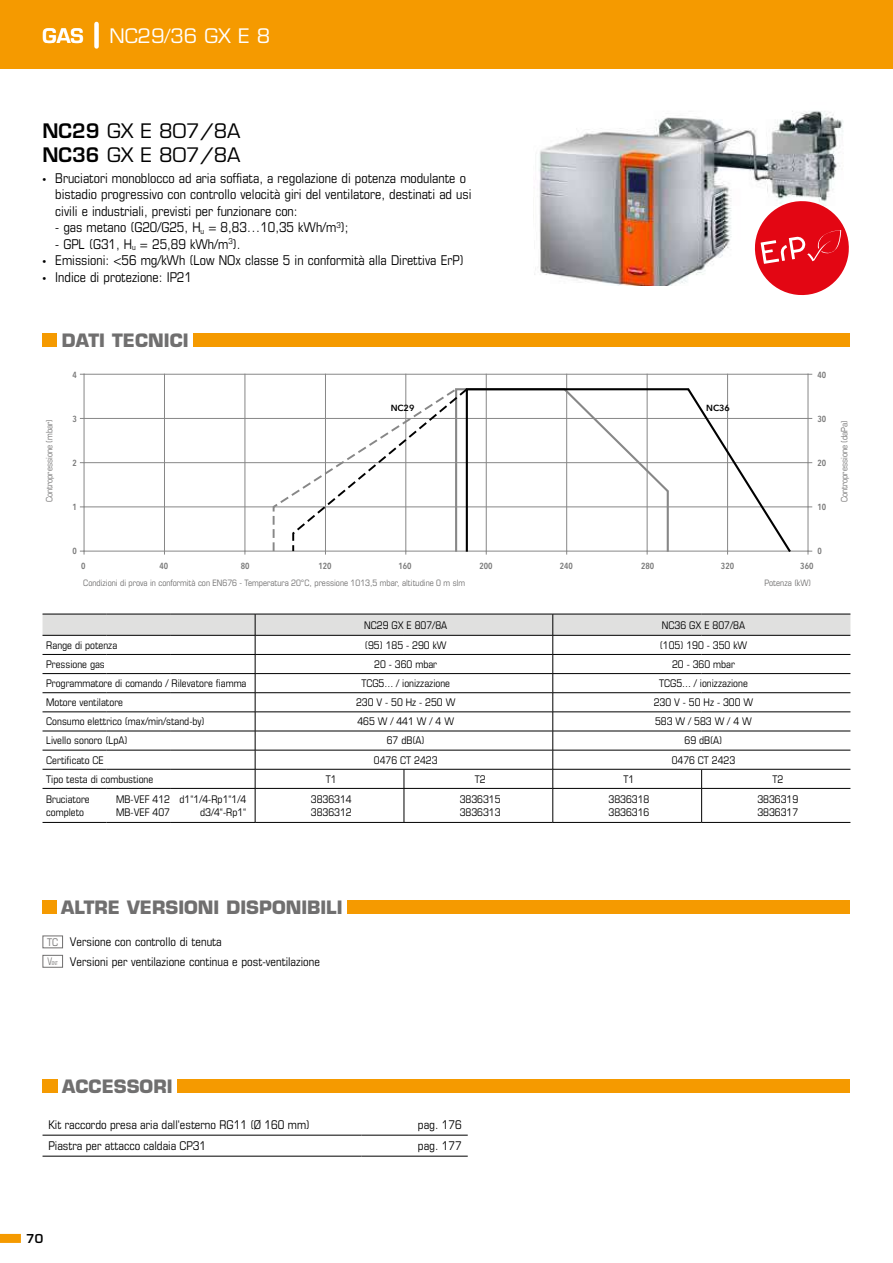
<style>
.page{position:relative;width:893px;height:1263px;background:#fff}
.page>*{position:absolute;margin:0;border:0;box-sizing:border-box;transform-origin:0 0}
.t1{font:19.5px/23.4px "Eurostile LT Std";color:#000}
.t2{font:19.5px "Eurostile LT Std";color:#fff}
.t3{font:600 19.5px "Eurostile LT Std";color:#fff}
.t4{font:700 18px "Eurostile LT Std";color:#706f6f}
.t5{font:condensed 13.5px/16.5px "Eurostile LT Std";color:#000}
.t6{font:condensed 12px "Eurostile LT Std";color:#000}
.t7{font:600 12px "Eurostile LT Std";color:#000}
.t8{font:condensed 10.5px/13.5px "Eurostile LT Std";color:#000}
.t9{font:condensed 8.85px "Eurostile LT Std";color:#706f6f}
.t10{font:600 condensed 8.85px "Avenir Next LT Pro";color:#797979}
.t11{font:600 8.85px "Avenir Next LT Pro";color:#000}
.t12{font:condensed 5.25px "Eurostile LT Std";color:#706f6f;scale:.81 1}
.s1{font-stretch:condensed}
.s2{font-weight:600}
.s3{font-family:"Myriad Pro";font-stretch:normal}
.s4{font-size:10.5px;color:#706f6f}
.s5{font-size:10.5px}
</style>
<div class="page">
<div style="left:0;top:0;width:893px;height:68px;background:#f59a00"></div>
<div style="left:0;top:1234px;width:21px;height:9px;background:#f59a00"></div>
<div style="left:94px;top:24px;width:5px;height:22px;background:#fff"></div>
<div style="left:43px;top:900px;width:807px;height:14px;background:#f59a00"></div>
<div style="left:57px;top:896px;width:290px;height:22px;background:#fff"></div>
<div style="left:43px;top:333px;width:807px;height:14px;background:#f59a00"></div>
<div style="left:58px;top:327px;width:135px;height:25px;background:#fff"></div>
<div style="left:43px;top:1079px;width:807px;height:14px;background:#f59a00"></div>
<div style="left:58px;top:1074px;width:119px;height:24px;background:#fff"></div>
<hr style="left:43px;top:1156px;width:318px;height:1px;background:#000">
<hr style="left:361px;top:1156px;width:107px;height:1px;background:#000">
<hr style="left:43px;top:1135px;width:318px;height:1px;background:#000">
<hr style="left:361px;top:1135px;width:107px;height:1px;background:#000">
<img style="left:533px;top:111px;width:310px;height:175px">
<svg style="left:43px;top:614px;width:807px;height:174px"></svg>
<hr style="left:43px;top:788px;width:63px;height:1px;background:#000">
<hr style="left:106px;top:788px;width:64px;height:1px;background:#000">
<hr style="left:170px;top:788px;width:85px;height:1px;background:#000">
<hr style="left:255px;top:788px;width:149px;height:1px;background:#000">
<hr style="left:255px;top:788px;width:1px;height:34px;background:#000">
<hr style="left:404px;top:788px;width:149px;height:1px;background:#000">
<hr style="left:404px;top:788px;width:1px;height:34px;background:#000">
<hr style="left:553px;top:788px;width:149px;height:1px;background:#000">
<hr style="left:553px;top:788px;width:1px;height:34px;background:#000">
<hr style="left:702px;top:788px;width:148px;height:1px;background:#000">
<hr style="left:701px;top:788px;width:1px;height:34px;background:#000">
<hr style="left:43px;top:822px;width:63px;height:1px;background:#000">
<hr style="left:106px;top:822px;width:64px;height:1px;background:#000">
<hr style="left:170px;top:822px;width:85px;height:1px;background:#000">
<hr style="left:255px;top:822px;width:149px;height:1px;background:#000">
<hr style="left:404px;top:822px;width:149px;height:1px;background:#000">
<hr style="left:553px;top:822px;width:149px;height:1px;background:#000">
<hr style="left:702px;top:822px;width:148px;height:1px;background:#000">
<hr style="left:84px;top:507px;width:724px;height:1px;background:#878787">
<hr style="left:84px;top:462px;width:724px;height:1px;background:#878787">
<hr style="left:84px;top:418px;width:724px;height:1px;background:#878787">
<hr style="left:84px;top:374px;width:724px;height:1px;background:#878787">
<hr style="left:164px;top:374px;width:1px;height:177px;background:#878787">
<hr style="left:245px;top:374px;width:1px;height:177px;background:#878787">
<hr style="left:406px;top:374px;width:1px;height:177px;background:#878787">
<hr style="left:325px;top:374px;width:1px;height:177px;background:#878787">
<hr style="left:486px;top:374px;width:1px;height:177px;background:#878787">
<hr style="left:566px;top:374px;width:1px;height:177px;background:#878787">
<hr style="left:647px;top:374px;width:1px;height:177px;background:#878787">
<hr style="left:727px;top:374px;width:1px;height:177px;background:#878787">
<hr style="left:808px;top:374px;width:1px;height:177px;background:#878787">
<hr style="left:84px;top:374px;width:1px;height:177px;background:#878787">
<hr style="left:84px;top:551px;width:724px;height:1px;background:#878787">
<svg style="left:272px;top:387px;width:376px;height:167px"></svg>
<svg style="left:465px;top:387px;width:327px;height:166px"></svg>
<div style="left:43px;top:935px;width:20px;height:13px;border:1px solid #706f6f"></div>
<div style="left:43px;top:955px;width:20px;height:13px;border:1px solid #706f6f"></div>
<svg style="left:752px;top:198px;width:97px;height:97px"></svg>
<h1 class="t3" style="left:43px;top:23px;width:43px">GAS</h1>
<h1 class="t2" style="left:109px;top:24px;width:162px">NC29<span class="s1">/</span>36 GX E 8</h1>
<h1 class="t1" style="left:43px;top:120px;width:200px"><span class="s2">NC29</span> GX E 807/8A<br><span class="s2">NC36</span> GX E 807/8A</h1>
<p class="t5" style="left:55px;top:169px;width:418px;text-indent:-13px"><span class="s3">•</span> Bruciatori monoblocco ad aria soffiata, a regolazione di potenza modulante o bistadio progressivo con controllo velocità giri del ventilatore, destinati ad usi civili e industriali, previsti per funzionare con:</p>
<p class="t5" style="left:55px;top:219px;width:295px">- gas metano (G20/G25, H<sub>u</sub> = 8,83…10,35 kWh/m<sup>3</sup>);</p>
<p class="t5" style="left:55px;top:235px;width:187px">- GPL (G31, H<sub>u</sub> = 25,89 kWh/m<sup>3</sup>).</p>
<p class="t5" style="left:43px;top:252px;width:423px"><span class="s3">•</span> Emissioni: &lt;56 mg/kWh (Low NOx classe 5 in conformità alla Direttiva ErP)</p>
<p class="t5" style="left:43px;top:268px;width:151px"><span class="s3">•</span> Indice di protezione: IP21</p>
<h2 class="t4" style="left:62px;top:329px;width:128px">DATI TECNICI</h2>
<p class="t10" style="left:73px;top:369px;width:6px">4</p>
<p class="t10" style="left:817px;top:369px;width:10px">40</p>
<p class="t9" style="left:44px;top:502px;width:85px;rotate:-90deg">Contropressione (mbar)</p>
<p class="t11" style="left:391px;top:402px;width:25px">NC29</p>
<p class="t11" style="left:706px;top:402px;width:25px">NC36</p>
<p class="t10" style="left:73px;top:413px;width:6px">3</p>
<p class="t10" style="left:817px;top:413px;width:10px">30</p>
<p class="t10" style="left:73px;top:458px;width:6px">2</p>
<p class="t10" style="left:817px;top:457px;width:10px">20</p>
<p class="t10" style="left:73px;top:502px;width:6px">1</p>
<p class="t10" style="left:73px;top:546px;width:6px">0</p>
<p class="t10" style="left:817px;top:501px;width:10px">10</p>
<p class="t10" style="left:817px;top:546px;width:6px">0</p>
<p class="t10" style="left:81px;top:561px;width:6px">0</p>
<p class="t10" style="left:160px;top:561px;width:10px">40</p>
<p class="t10" style="left:241px;top:561px;width:10px">80</p>
<p class="t10" style="left:318px;top:561px;width:15px">120</p>
<p class="t10" style="left:398px;top:561px;width:15px">160</p>
<p class="t10" style="left:479px;top:561px;width:15px">200</p>
<p class="t10" style="left:560px;top:561px;width:15px">240</p>
<p class="t10" style="left:641px;top:561px;width:15px">280</p>
<p class="t10" style="left:721px;top:561px;width:15px">320</p>
<p class="t10" style="left:800px;top:561px;width:15px">360</p>
<p class="t9" style="left:83px;top:578px;width:383px">Condizioni di prova in conformità con EN676 - Temperatura 20°C, pressione 1013,5 mbar, altitudine 0 m slm</p>
<p class="t9" style="left:764px;top:578px;width:48px">Potenza (kW)</p>
<p class="t8" style="left:364px;top:618px;width:85px">NC29 GX E 807/8A</p>
<p class="t8" style="left:662px;top:618px;width:85px">NC36 GX E 807/8A</p>
<p class="t8" style="left:46px;top:638px;width:72px">Range di potenza</p>
<p class="t8" style="left:365px;top:638px;width:83px">(95) 185 - 290 kW</p>
<p class="t8" style="left:660px;top:638px;width:89px">(105) 190 - 350 kW</p>
<p class="t8" style="left:46px;top:657px;width:60px">Pressione gas</p>
<p class="t8" style="left:374px;top:657px;width:64px">20 - 360 mbar</p>
<p class="t8" style="left:672px;top:657px;width:64px">20 - 360 mbar</p>
<p class="t8" style="left:46px;top:676px;width:202px">Programmatore di comando / Rilevatore fiamma</p>
<p class="t8" style="left:361px;top:676px;width:90px">TCG5... / ionizzazione</p>
<p class="t8" style="left:659px;top:676px;width:90px">TCG5... / ionizzazione</p>
<p class="t8" style="left:46px;top:695px;width:78px">Motore ventilatore</p>
<p class="t8" style="left:356px;top:695px;width:101px">230 V - 50 Hz - 250 W</p>
<p class="t8" style="left:654px;top:695px;width:101px">230 V - 50 Hz - 300 W</p>
<p class="t8" style="left:46px;top:715px;width:160px">Consumo elettrico (max/min/stand-by)</p>
<p class="t8" style="left:357px;top:715px;width:98px">465 W / 441 W / 4 W</p>
<p class="t8" style="left:655px;top:715px;width:98px">583 W / 583 W / 4 W</p>
<p class="t8" style="left:46px;top:734px;width:83px">Livello sonoro (LpA)</p>
<p class="t8" style="left:387px;top:734px;width:39px">67 dB(A)</p>
<p class="t8" style="left:684px;top:734px;width:39px">69 dB(A)</p>
<p class="t8" style="left:46px;top:753px;width:59px">Certificato CE</p>
<p class="t8" style="left:374px;top:753px;width:65px">0476 CT 2423</p>
<p class="t8" style="left:672px;top:753px;width:65px">0476 CT 2423</p>
<p class="t8" style="left:46px;top:772px;width:109px">Tipo testa di combustione</p>
<p class="t8" style="left:326px;top:772px;width:12px">T1</p>
<p class="t8" style="left:475px;top:772px;width:12px">T2</p>
<p class="t8" style="left:623px;top:772px;width:12px">T1</p>
<p class="t8" style="left:772px;top:772px;width:12px">T2</p>
<p class="t8" style="left:46px;top:792px;width:45px">Bruciatore completo</p>
<p class="t8" style="left:116px;top:792px;width:55px">MB-VEF 412<br>MB-VEF 407</p>
<p class="t8" style="left:179px;top:792px;width:68px;text-align:right">d1“1/4-Rp1“1/4 d3/4“-Rp1“</p>
<p class="t8" style="left:311px;top:792px;width:42px">3836314<br>3836312</p>
<p class="t8" style="left:460px;top:792px;width:42px">3836315<br>3836313</p>
<p class="t8" style="left:608px;top:792px;width:42px">3836318<br>3836316</p>
<p class="t8" style="left:757px;top:792px;width:42px">3836319<br>3836317</p>
<p class="t9" style="left:839px;top:502px;width:83px;rotate:-90deg">Contropressione (daPa)</p>
<h2 class="t4" style="left:61px;top:896px;width:283px">ALTRE VERSIONI DISPONIBILI</h2>
<p class="t6" style="left:47px;top:935px;width:176px"><span class="s4">TC</span> Versione con controllo di tenuta</p>
<p class="t12" style="left:48px;top:960px;width:14px"><span class="s5">V</span>ent</p>
<p class="t6" style="left:70px;top:954px;width:252px">Versioni per ventilazione continua e post-ventilazione</p>
<h2 class="t4" style="left:62px;top:1075px;width:112px">ACCESSORI</h2>
<p class="t6" style="left:49px;top:1118px;width:263px">Kit raccordo presa aria dall'esterno RG11 (Ø 160 mm)</p>
<p class="t6" style="left:418px;top:1118px;width:45px">pag. 176</p>
<p class="t6" style="left:49px;top:1139px;width:159px">Piastra per attacco caldaia CP31</p>
<p class="t6" style="left:418px;top:1139px;width:45px">pag. 177</p>
<p class="t7" style="left:26px;top:1231px;width:18px">70</p>
</div>
